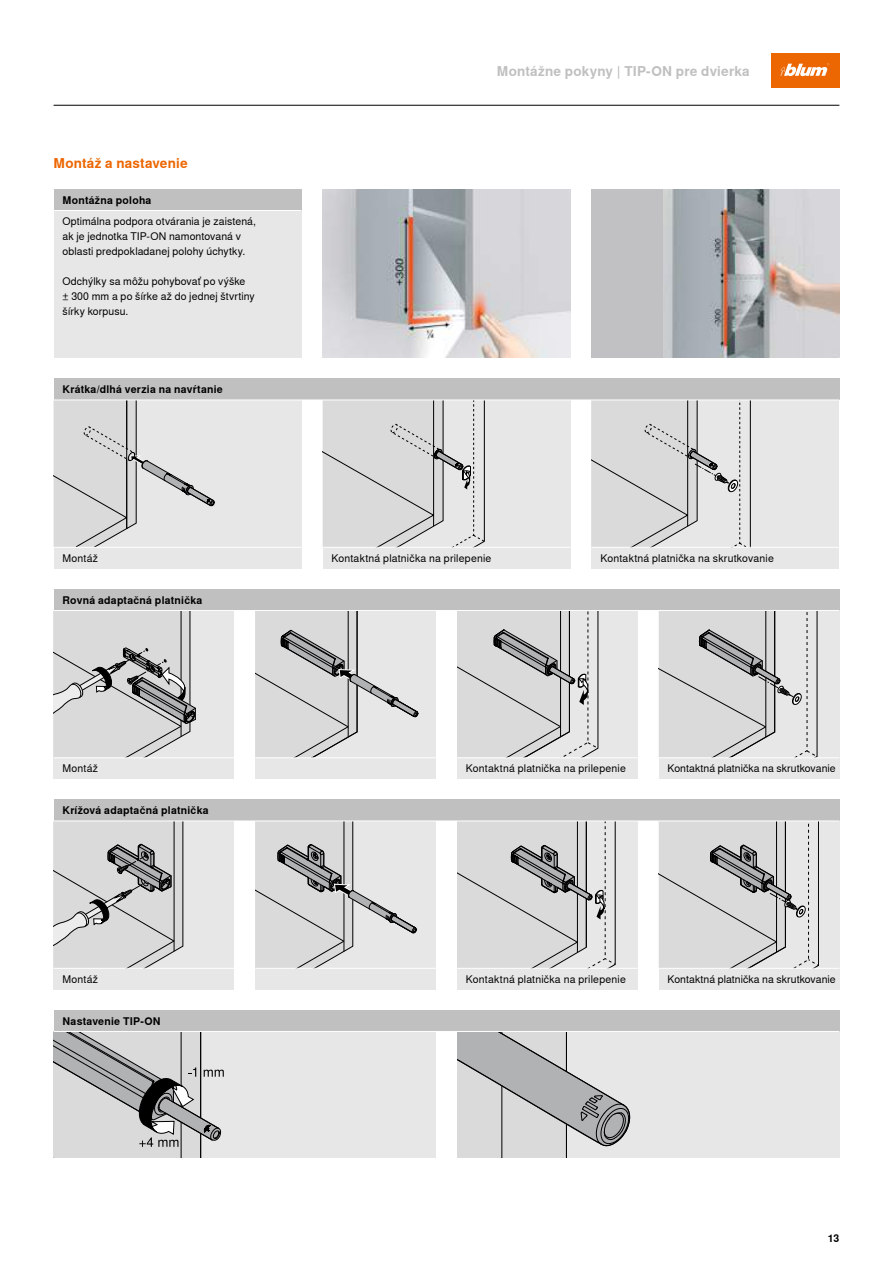
<style>
.page{position:relative;width:893px;height:1263px;background:#fff}
.page>*{position:absolute;margin:0;border:0;box-sizing:border-box;transform-origin:0 0}
.t1{font:700 13.5px "Nimbus Sans Global";letter-spacing:.015em;color:#c0c0c1}
.t2{font:700 13.5px "Nimbus Sans Global";letter-spacing:.015em;color:#ec6602}
.t3{font:10.5px/15px "Nimbus Sans Global";letter-spacing:.01em;color:#000}
.t4{font:700 10.5px "Nimbus Sans Global";letter-spacing:.025em;color:#000}
</style>
<div class="page">
<div style="left:54px;top:400px;width:247px;height:168px;background:#e7e7e7"></div>
<div style="left:54px;top:610px;width:180px;height:169px;background:#e7e7e7"></div>
<div style="left:54px;top:821px;width:180px;height:168px;background:#e7e7e7"></div>
<div style="left:54px;top:1031px;width:382px;height:127px;background:#e7e7e7"></div>
<div style="left:591px;top:400px;width:248px;height:168px;background:#e7e7e7"></div>
<div style="left:457px;top:610px;width:181px;height:169px;background:#e7e7e7"></div>
<div style="left:457px;top:821px;width:181px;height:168px;background:#e7e7e7"></div>
<div style="left:323px;top:400px;width:247px;height:168px;background:#e7e7e7"></div>
<div style="left:255px;top:610px;width:181px;height:169px;background:#e7e7e7"></div>
<div style="left:255px;top:821px;width:181px;height:168px;background:#e7e7e7"></div>
<div style="left:457px;top:1031px;width:382px;height:127px;background:#e7e7e7"></div>
<div style="left:659px;top:610px;width:180px;height:169px;background:#e7e7e7"></div>
<div style="left:659px;top:821px;width:180px;height:168px;background:#e7e7e7"></div>
<div style="left:54px;top:210px;width:247px;height:148px;background:#e7e7e7"></div>
<img style="left:323px;top:189px;width:247px;height:169px">
<div style="left:591px;top:189px;width:248px;height:169px;background:#c1c1c3"></div>
<img style="left:664px;top:189px;width:175px;height:169px">
<svg style="left:54px;top:401px;width:161px;height:146px"></svg>
<hr style="left:126px;top:400px;width:1px;height:128px;background:#000">
<svg style="left:323px;top:401px;width:162px;height:146px"></svg>
<svg style="left:591px;top:401px;width:160px;height:146px"></svg>
<svg style="left:255px;top:611px;width:163px;height:146px"></svg>
<svg style="left:54px;top:611px;width:142px;height:146px"></svg>
<svg style="left:659px;top:611px;width:158px;height:146px"></svg>
<svg style="left:457px;top:611px;width:141px;height:146px"></svg>
<svg style="left:255px;top:821px;width:162px;height:147px"></svg>
<svg style="left:54px;top:821px;width:129px;height:147px"></svg>
<svg style="left:457px;top:821px;width:158px;height:147px"></svg>
<svg style="left:659px;top:821px;width:160px;height:147px"></svg>
<svg style="left:54px;top:1032px;width:170px;height:126px"></svg>
<svg style="left:457px;top:1032px;width:173px;height:126px"></svg>
<div style="left:771px;top:54px;width:68px;height:34px;background:#ec6602"></div>
<svg style="left:780px;top:63px;width:49px;height:13px"></svg>
<div style="left:54px;top:189px;width:247px;height:21px;background:#c0c0c1"></div>
<div style="left:54px;top:379px;width:785px;height:21px;background:#c0c0c1"></div>
<div style="left:54px;top:589px;width:785px;height:21px;background:#c0c0c1"></div>
<div style="left:54px;top:800px;width:785px;height:21px;background:#c0c0c1"></div>
<div style="left:54px;top:1010px;width:785px;height:21px;background:#c0c0c1"></div>
<hr style="left:54px;top:105px;width:785px;height:1px;background:#000">
<hr style="left:54px;top:400px;width:785px;height:1px;background:#fff">
<hr style="left:54px;top:610px;width:785px;height:1px;background:#fff">
<hr style="left:54px;top:820px;width:785px;height:1px;background:#fff">
<hr style="left:54px;top:1031px;width:785px;height:1px;background:#fff">
<hr style="left:54px;top:547px;width:247px;height:1px;background:#fff">
<hr style="left:54px;top:757px;width:180px;height:1px;background:#fff">
<hr style="left:54px;top:968px;width:180px;height:1px;background:#fff">
<hr style="left:591px;top:547px;width:248px;height:1px;background:#fff">
<hr style="left:457px;top:757px;width:181px;height:1px;background:#fff">
<hr style="left:457px;top:968px;width:181px;height:1px;background:#fff">
<hr style="left:323px;top:547px;width:247px;height:1px;background:#fff">
<hr style="left:255px;top:757px;width:181px;height:1px;background:#fff">
<hr style="left:255px;top:968px;width:181px;height:1px;background:#fff">
<hr style="left:659px;top:757px;width:180px;height:1px;background:#fff">
<hr style="left:659px;top:968px;width:180px;height:1px;background:#fff">
<hr style="left:54px;top:210px;width:247px;height:1px;background:#fff">
<p class="t2" style="left:54px;top:156px;width:136px">Montáž a nastavenie</p>
<p class="t4" style="left:63px;top:194px;width:90px">Montážna poloha</p>
<p class="t3" style="left:63px;top:214px;width:195px">Optimálna podpora otvárania je zaistená, ak je jednotka TIP-ON namontovaná v oblasti predpokladanej polohy úchytky.</p>
<p class="t3" style="left:63px;top:274px;width:194px">Odchýlky sa môžu pohybovať po výške<br>± 300 mm a po šírke až do jednej štvrtiny šírky korpusu.</p>
<p class="t4" style="left:63px;top:383px;width:162px">Krátka/dlhá verzia na navŕtanie</p>
<p class="t3" style="left:63px;top:550px;width:37px">Montáž</p>
<p class="t4" style="left:63px;top:594px;width:141px">Rovná adaptačná platnička</p>
<p class="t3" style="left:63px;top:761px;width:37px">Montáž</p>
<p class="t4" style="left:63px;top:804px;width:148px">Krížová adaptačná platnička</p>
<p class="t3" style="left:63px;top:971px;width:37px">Montáž</p>
<p class="t4" style="left:63px;top:1015px;width:100px">Nastavenie TIP-ON</p>
<p class="t1" style="left:497px;top:63px;width:254px">Montážne pokyny | TIP-ON pre dvierka</p>
<p class="t3" style="left:331px;top:550px;width:161px">Kontaktná platnička na prilepenie</p>
<p class="t3" style="left:600px;top:550px;width:175px">Kontaktná platnička na skrutkovanie</p>
<p class="t3" style="left:466px;top:761px;width:161px">Kontaktná platnička na prilepenie</p>
<p class="t3" style="left:668px;top:761px;width:170px">Kontaktná platnička na skrutkovanie</p>
<p class="t3" style="left:466px;top:971px;width:161px">Kontaktná platnička na prilepenie</p>
<p class="t3" style="left:668px;top:971px;width:170px">Kontaktná platnička na skrutkovanie</p>
<p class="t4" style="left:828px;top:1232px;width:13px">13</p>
</div>
